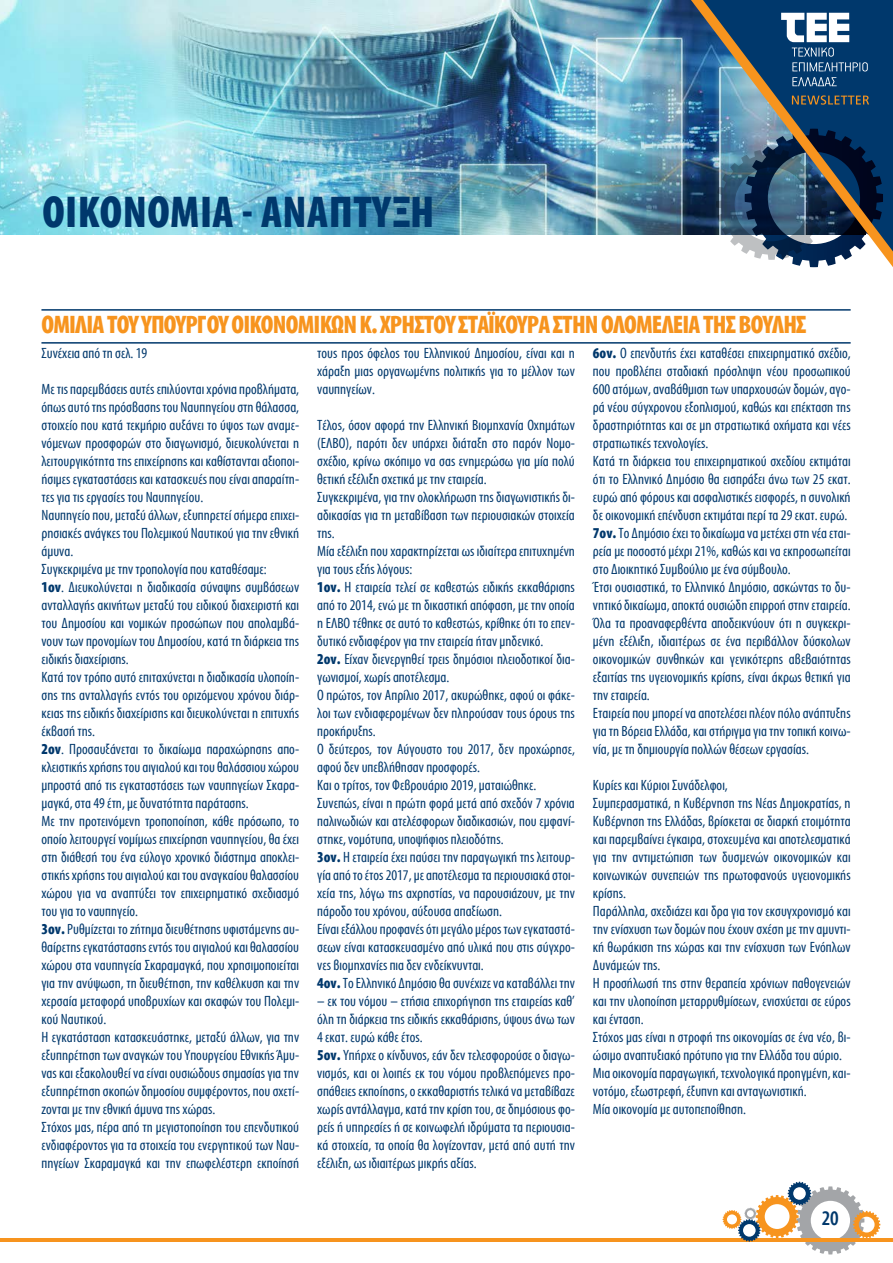
<style>
.page{position:relative;width:893px;height:1263px;background:#fff}
.page>*{position:absolute;margin:0;border:0;box-sizing:border-box;transform-origin:0 0}
.t1{font:700 45px "Myriad Condensed Greek";letter-spacing:.01em;color:#00386c}
.t2{font:700 25.5px "Myriad Condensed Greek";letter-spacing:-.03em;color:#f7941e}
.t3{font:500 21px "Myriad Condensed Greek";color:#00386c}
.t4{font:15px/18px "Myriad Condensed Greek";color:#00386c}
.s1{font-weight:700}
</style>
<div class="page">
<hr style="left:0;top:1238px;width:893px;height:3px;background:#f7941e">
<svg style="left:723px;top:1182px;width:157px;height:72px"></svg>
<img style="left:0;top:0;width:691px;height:234px">
<img style="left:691px;top:0;width:202px;height:267px">
<svg style="left:792px;top:95px;width:77px;height:10px"></svg>
<svg style="left:781px;top:13px;width:87px;height:58px"></svg>
<svg style="left:792px;top:77px;width:45px;height:9px"></svg>
<hr style="left:41px;top:309px;width:810px;height:2px;background:#00386c">
<hr style="left:41px;top:342px;width:810px;height:2px;background:#00386c">
<h1 class="t1" style="left:43px;top:189px;width:393px">ΟΙΚΟΝΟΜΙΑ - ΑΝΑΠΤΥΞΗ</h1>
<h2 class="t2" style="left:41px;top:311px;width:766px">ΟΜΙΛΙΑ ΤΟΥ ΥΠΟΥΡΓΟΥ ΟΙΚΟΝΟΜΙΚΩΝ Κ. ΧΡΗΣΤΟΥ ΣΤΑΪΚΟΥΡΑ ΣΤΗΝ ΟΛΟΜΕΛΕΙΑ ΤΗΣ ΒΟΥΛΗΣ</h2>
<p class="t4" style="left:41px;top:345px;width:107px">Συνέχεια από τη σελ. 19</p>
<p class="t4" style="left:41px;top:381px;width:259px">Με τις παρεμβάσεις αυτές επιλύονται χρόνια προβλήματα, όπως αυτό της πρόσβασης του Ναυπηγείου στη θάλασσα, στοιχείο που κατά τεκμήριο αυξάνει το ύψος των αναμε&shy;νόμενων προσφορών στο διαγωνισμό, διευκολύνεται η λειτουργικότητα της επιχείρησης και καθίστανται αξιοποι&shy;ήσιμες εγκαταστάσεις και κατασκευές που είναι απαραίτη&shy;τες για τις εργασίες του Ναυπηγείου.<br>Ναυπηγείο που, μεταξύ άλλων, εξυπηρετεί σήμερα επιχει&shy;ρησιακές ανάγκες του Πολεμικού Ναυτικού για την εθνική άμυνα.<br>Συγκεκριμένα με την τροπολογία που καταθέσαμε:<br><span class="s1">1ον</span>. Διευκολύνεται η διαδικασία σύναψης συμβάσεων ανταλλαγής ακινήτων μεταξύ του ειδικού διαχειριστή και του Δημοσίου και νομικών προσώπων που απολαμβά&shy;νουν των προνομίων του Δημοσίου, κατά τη διάρκεια της ειδικής διαχείρισης.<br>Κατά τον τρόπο αυτό επιταχύνεται η διαδικασία υλοποίη&shy;σης της ανταλλαγής εντός του οριζόμενου χρόνου διάρ&shy;κειας της ειδικής διαχείρισης και διευκολύνεται η επιτυχής έκβασή της.<br><span class="s1">2ον</span>. Προσαυξάνεται το δικαίωμα παραχώρησης απο&shy;κλειστικής χρήσης του αιγιαλού και του θαλάσσιου χώρου μπροστά από τις εγκαταστάσεις των ναυπηγείων Σκαρα&shy;μαγκά, στα 49 έτη, με δυνατότητα παράτασης.<br>Με την προτεινόμενη τροποποίηση, κάθε πρόσωπο, το οποίο λειτουργεί νομίμως επιχείρηση ναυπηγείου, θα έχει στη διάθεσή του ένα εύλογο χρονικό διάστημα αποκλει&shy;στικής χρήσης του αιγιαλού και του αναγκαίου θαλασσίου χώρου για να αναπτύξει τον επιχειρηματικό σχεδιασμό του για το ναυπηγείο.<br><span class="s1">3ον.</span> Ρυθμίζεται το ζήτημα διευθέτησης υφιστάμενης αυ&shy;θαίρετης εγκατάστασης εντός του αιγιαλού και θαλασσίου χώρου στα ναυπηγεία Σκαραμαγκά, που χρησιμοποιείται για την ανύψωση, τη διευθέτηση, την καθέλκυση και την χερσαία μεταφορά υποβρυχίων και σκαφών του Πολεμι&shy;κού Ναυτικού.<br>Η εγκατάσταση κατασκευάστηκε, μεταξύ άλλων, για την εξυπηρέτηση των αναγκών του Υπουργείου Εθνικής Άμυ&shy;νας και εξακολουθεί να είναι ουσιώδους σημασίας για την εξυπηρέτηση σκοπών δημοσίου συμφέροντος, που σχετί&shy;ζονται με την εθνική άμυνα της χώρας.<br>Στόχος μας, πέρα από τη μεγιστοποίηση του επενδυτικού ενδιαφέροντος για τα στοιχεία του ενεργητικού των Ναυ&shy;πηγείων Σκαραμαγκά και την επωφελέστερη εκποίησή</p>
<p class="t4" style="left:317px;top:345px;width:259px;text-align:justify">τους προς όφελος του Ελληνικού Δημοσίου, είναι και η χάραξη μιας οργανωμένης πολιτικής για το μέλλον των ναυπηγείων.</p>
<p class="t4" style="left:317px;top:417px;width:259px">Τέλος, όσον αφορά την Ελληνική Βιομηχανία Οχημάτων (ΕΛΒΟ), παρότι δεν υπάρχει διάταξη στο παρόν Νομο&shy;σχέδιο, κρίνω σκόπιμο να σας ενημερώσω για μία πολύ θετική εξέλιξη σχετικά με την εταιρεία.<br>Συγκεκριμένα, για την ολοκλήρωση της διαγωνιστικής δι&shy;αδικασίας για τη μεταβίβαση των περιουσιακών στοιχεία της.<br>Μία εξέλιξη που χαρακτηρίζεται ως ιδιαίτερα επιτυχημένη για τους εξής λόγους:<br><span class="s1">1ον.</span> Η εταιρεία τελεί σε καθεστώς ειδικής εκκαθάρισης από το 2014, ενώ με τη δικαστική απόφαση, με την οποία η ΕΛΒΟ τέθηκε σε αυτό το καθεστώς, κρίθηκε ότι το επεν&shy;δυτικό ενδιαφέρον για την εταιρεία ήταν μηδενικό.<br><span class="s1">2ον.</span> Είχαν διενεργηθεί τρεις δημόσιοι πλειοδοτικοί δια&shy;γωνισμοί, χωρίς αποτέλεσμα.<br>Ο πρώτος, τον Απρίλιο 2017, ακυρώθηκε, αφού οι φάκε&shy;λοι των ενδιαφερομένων δεν πληρούσαν τους όρους της προκήρυξης.<br>Ο δεύτερος, τον Αύγουστο του 2017, δεν προχώρησε, αφού δεν υπεβλήθησαν προσφορές.<br>Και ο τρίτος, τον Φεβρουάριο 2019, ματαιώθηκε.<br>Συνεπώς, είναι η πρώτη φορά μετά από σχεδόν 7 χρόνια παλινωδιών και ατελέσφορων διαδικασιών, που εμφανί&shy;στηκε, νομότυπα, υποψήφιος πλειοδότης.<br><span class="s1">3ον.</span> Η εταιρεία έχει παύσει την παραγωγική της λειτουρ&shy;γία από το έτος 2017, με αποτέλεσμα τα περιουσιακά στοι&shy;χεία της, λόγω της αχρηστίας, να παρουσιάζουν, με την πάροδο του χρόνου, αύξουσα απαξίωση.<br>Είναι εξάλλου προφανές ότι μεγάλο μέρος των εγκαταστά&shy;σεων είναι κατασκευασμένο από υλικά που στις σύγχρο&shy;νες βιομηχανίες πια δεν ενδείκνυνται.<br><span class="s1">4ον.</span> Το Ελληνικό Δημόσιο θα συνέχιζε να καταβάλλει την</p>
<p class="t4" style="left:317px;top:993px;width:259px">– εκ του νόμου – ετήσια επιχορήγηση της εταιρείας καθ’ όλη τη διάρκεια της ειδικής εκκαθάρισης, ύψους άνω των 4 εκατ. ευρώ κάθε έτος.<br><span class="s1">5ον.</span> Υπήρχε ο κίνδυνος, εάν δεν τελεσφορούσε ο διαγω&shy;νισμός, και οι λοιπές εκ του νόμου προβλεπόμενες προ&shy;σπάθειες εκποίησης, ο εκκαθαριστής τελικά να μεταβίβαζε χωρίς αντάλλαγμα, κατά την κρίση του, σε δημόσιους φο&shy;ρείς ή υπηρεσίες ή σε κοινωφελή ιδρύματα τα περιουσια&shy;κά στοιχεία, τα οποία θα λογίζονταν, μετά από αυτή την εξέλιξη, ως ιδιαιτέρως μικρής αξίας.</p>
<p class="t4" style="left:593px;top:345px;width:259px"><span class="s1">6ον.</span> Ο επενδυτής έχει καταθέσει επιχειρηματικό σχέδιο, που προβλέπει σταδιακή πρόσληψη νέου προσωπικού 600 ατόμων, αναβάθμιση των υπαρχουσών δομών, αγο&shy;ρά νέου σύγχρονου εξοπλισμού, καθώς και επέκταση της δραστηριότητας και σε μη στρατιωτικά οχήματα και νέες στρατιωτικές τεχνολογίες.<br>Κατά τη διάρκεια του επιχειρηματικού σχεδίου εκτιμάται ότι το Ελληνικό Δημόσιο θα εισπράξει άνω των 25 εκατ. ευρώ από φόρους και ασφαλιστικές εισφορές, η συνολική δε οικονομική επένδυση εκτιμάται περί τα 29 εκατ. ευρώ.<br><span class="s1">7ον.</span> Το Δημόσιο έχει το δικαίωμα να μετέχει στη νέα εται&shy;ρεία με ποσοστό μέχρι 21%, καθώς και να εκπροσωπείται στο Διοικητικό Συμβούλιο με ένα σύμβουλο.<br>Έτσι ουσιαστικά, το Ελληνικό Δημόσιο, ασκώντας το δυ&shy;νητικό δικαίωμα, αποκτά ουσιώδη επιρροή στην εταιρεία.<br>Όλα τα προαναφερθέντα αποδεικνύουν ότι η συγκεκρι&shy;μένη εξέλιξη, ιδιαιτέρως σε ένα περιβάλλον δύσκολων οικονομικών συνθηκών και γενικότερης αβεβαιότητας εξαιτίας της υγειονομικής κρίσης, είναι άκρως θετική για την εταιρεία.<br>Εταιρεία που μπορεί να αποτελέσει πλέον πόλο ανάπτυξης για τη Βόρεια Ελλάδα, και στήριγμα για την τοπική κοινω&shy;νία, με τη δημιουργία πολλών θέσεων εργασίας.</p>
<p class="t4" style="left:593px;top:777px;width:259px">Κυρίες και Κύριοι Συνάδελφοι,<br>Συμπερασματικά, η Κυβέρνηση της Νέας Δημοκρατίας, η Κυβέρνηση της Ελλάδας, βρίσκεται σε διαρκή ετοιμότητα και παρεμβαίνει έγκαιρα, στοχευμένα και αποτελεσματικά για την αντιμετώπιση των δυσμενών οικονομικών και κοινωνικών συνεπειών της πρωτοφανούς υγειονομικής κρίσης.<br>Παράλληλα, σχεδιάζει και δρα για τον εκσυγχρονισμό και την ενίσχυση των δομών που έχουν σχέση με την αμυντι&shy;κή θωράκιση της χώρας και την ενίσχυση των Ενόπλων Δυνάμεών της.<br>Η προσήλωσή της στην θεραπεία χρόνιων παθογενειών και την υλοποίηση μεταρρυθμίσεων, ενισχύεται σε εύρος και ένταση.<br>Στόχος μας είναι η στροφή της οικονομίας σε ένα νέο, βι&shy;ώσιμο αναπτυξιακό πρότυπο για την Ελλάδα του αύριο.<br>Μια οικονομία παραγωγική, τεχνολογικά προηγμένη, και&shy;νοτόμο, εξωστρεφή, έξυπνη και ανταγωνιστική.<br>Μία οικονομία με αυτοπεποίθηση.</p>
<h3 class="t3" style="left:822px;top:1208px;width:19px">20</h3>
</div>
